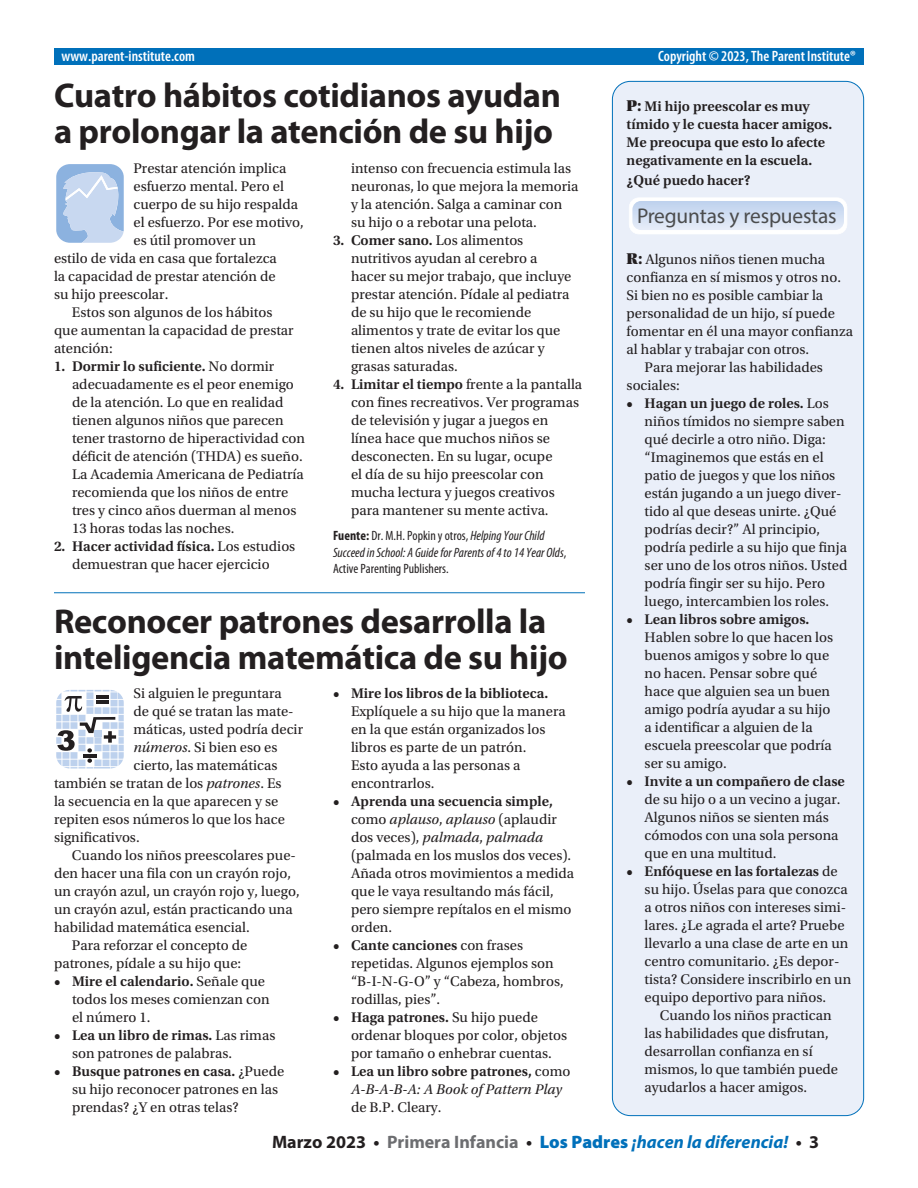
<style>
.page{position:relative;width:918px;height:1188px;background:#fff}
.page>*{position:absolute;margin:0;border:0;box-sizing:border-box;transform-origin:0 0}
.t1{font:700 34.5px/36px "Myriad Pro";letter-spacing:-.01em;color:#231f20}
.t2{font:21.3px "Block Berthold BQ";letter-spacing:-.01em;color:#4b4c4d}
.t3{font:italic 700 18px "Myriad Pro";color:#0070ba}
.t4{font:600 condensed 15px "Myriad Pro";color:#fff}
.t5{font:14.7px/18px "Utopia Std";color:#231f20}
.t6{font:600 14.7px/18px "Utopia Std";color:#231f20}
.t7{font:italic 14.7px/18px "Utopia Std";color:#231f20}
.t8{font:italic condensed 13.5px/16.5px "Myriad Pro";color:#231f20}
.s1{font-weight:600}
.s2{font-weight:700;font-style:normal}
.s3{font-style:normal}
.s4{font-style:italic}
.s5{font-weight:600;font-style:normal}
.s6{font-family:"Utopia Std Black Headline";font-weight:400;font-size:16.5px}
.s7{font-family:"Utopia Std Black Headline";font-size:16.5px}
.s8{font-style:normal;color:#231f20}
.s9{font-style:normal;color:#6c6d70}
.s10{font-weight:900;font-style:normal}
</style>
<div class="page">
<div style="left:612px;top:81px;width:252px;height:1035px;background:#eaeff9;border-radius:18px"></div>
<div style="left:54px;top:49px;width:810px;height:16px;background:#0070ba"></div>
<hr style="left:54px;top:592px;width:531px;height:1px;background:#0070ba">
<div style="left:629px;top:198px;width:218px;height:36px;background:#fff"></div>
<img style="left:632px;top:201px;width:212px;height:29px">
<svg style="left:56px;top:164px;width:68px;height:79px;background:#b6cdea"></svg>
<svg style="left:56px;top:690px;width:68px;height:79px"></svg>
<p class="t4" style="left:62px;top:46px;width:135px">www.parent-institute.com</p>
<p class="t4" style="left:658px;top:46px;width:199px">Copyright © 2023, The Parent Institute®</p>
<h1 class="t1" style="left:54px;top:76px;width:509px">Cuatro hábitos cotidianos ayudan a prolongar la atención de su hijo</h1>
<p class="t5" style="left:134px;top:159px;width:154px">Prestar atención implica</p>
<p class="t5" style="left:134px;top:177px;width:152px">esfuerzo mental. Pero el</p>
<p class="t5" style="left:134px;top:195px;width:166px">cuerpo de su hijo respalda</p>
<p class="t5" style="left:134px;top:213px;width:172px">el esfuerzo. Por ese motivo,</p>
<p class="t5" style="left:134px;top:231px;width:124px">es útil promover un</p>
<p class="t5" style="left:54px;top:249px;width:224px">estilo de vida en casa que fortalezca</p>
<p class="t5" style="left:54px;top:267px;width:223px">la capacidad de prestar atención de</p>
<p class="t5" style="left:54px;top:285px;width:116px">su hijo preescolar.</p>
<p class="t5" style="left:72px;top:303px;width:202px">Estos son algunos de los hábitos</p>
<p class="t5" style="left:54px;top:321px;width:241px">que aumentan la capacidad de prestar</p>
<p class="t5" style="left:54px;top:339px;width:60px">atención:</p>
<p class="t5" style="left:72px;top:357px;width:235px;text-indent:-18px"><span class="s1">1. Dormir lo suficiente.</span> No dormir adecuadamente es el peor enemigo de la atención. Lo que en realidad tienen algunos niños que parecen tener trastorno de hiperactividad con déficit de atención (THDA) es sueño.<br>La Academia Americana de Pediatría recomienda que los niños de entre tres y cinco años duerman al menos 13 horas todas las noches.</p>
<p class="t5" style="left:54px;top:537px;width:243px;text-align:center"><span class="s1">2. Hacer actividad física.</span> Los estudios demuestran que hacer ejercicio</p>
<p class="t5" style="left:351px;top:159px;width:229px">intenso con frecuencia estimula las neuronas, lo que mejora la memoria y la atención. Salga a caminar con su hijo o a rebotar una pelota.</p>
<p class="t5" style="left:351px;top:231px;width:222px;text-indent:-18px"><span class="s1">3. Comer sano.</span> Los alimentos nutritivos ayudan al cerebro a hacer su mejor trabajo, que incluye prestar atención. Pídale al pediatra de su hijo que le recomiende alimentos y trate de evitar los que tienen altos niveles de azúcar y grasas saturadas.</p>
<p class="t5" style="left:351px;top:375px;width:233px;text-indent:-18px"><span class="s1">4. Limitar el tiempo</span> frente a la pantalla con fines recreativos. Ver programas de televisión y jugar a juegos en línea hace que muchos niños se desconecten. En su lugar, ocupe<br>el día de su hijo preescolar con mucha lectura y juegos creativos para mantener su mente activa.</p>
<p class="t8" style="left:333px;top:527px;width:235px"><span class="s2">Fuente:</span> <span class="s3">Dr. M.H. Popkin y otros,</span> Helping Your Child<br>Succeed in School: A Guide for Parents of 4 to 14 Year Olds<span class="s3">,<br>Active Parenting Publishers.</span></p>
<h1 class="t1" style="left:54px;top:603px;width:515px">Reconocer patrones desarrolla la inteligencia matemática de su hijo</h1>
<p class="t5" style="left:134px;top:685px;width:150px">Si alguien le preguntara</p>
<p class="t5" style="left:134px;top:703px;width:162px">de qué se tratan las mate-</p>
<p class="t5" style="left:134px;top:721px;width:171px">máticas, usted podría decir</p>
<p class="t5" style="left:134px;top:739px;width:145px"><span class="s4">números</span>. Si bien eso es</p>
<p class="t5" style="left:134px;top:757px;width:145px">cierto, las matemáticas</p>
<p class="t5" style="left:54px;top:775px;width:229px">también se tratan de los <span class="s4">patrones</span>. Es</p>
<p class="t5" style="left:54px;top:793px;width:226px">la secuencia en la que aparecen y se</p>
<p class="t5" style="left:54px;top:811px;width:232px">repiten esos números lo que los hace</p>
<p class="t5" style="left:54px;top:829px;width:87px">significativos.</p>
<p class="t5" style="left:72px;top:847px;width:225px">Cuando los niños preescolares pue-</p>
<p class="t5" style="left:54px;top:865px;width:239px">den hacer una fila con un crayón rojo,</p>
<p class="t5" style="left:54px;top:883px;width:247px">un crayón azul, un crayón rojo y, luego,</p>
<p class="t5" style="left:54px;top:901px;width:240px">un crayón azul, están practicando una</p>
<p class="t5" style="left:54px;top:919px;width:197px">habilidad matemática esencial.</p>
<p class="t5" style="left:72px;top:937px;width:177px">Para reforzar el concepto de</p>
<p class="t5" style="left:54px;top:955px;width:189px">patrones, pídale a su hijo que:</p>
<p class="t5" style="left:72px;top:973px;width:199px;text-indent:-18px"><span class="s1">• Mire el calendario.</span> Señale que todos los meses comienzan con el número 1.</p>
<p class="t5" style="left:72px;top:1027px;width:205px;text-indent:-18px"><span class="s1">• Lea un libro de rimas.</span> Las rimas son patrones de palabras.</p>
<p class="t5" style="left:72px;top:1063px;width:214px;text-indent:-18px"><span class="s1">• Busque patrones en casa.</span> ¿Puede su hijo reconocer patrones en las prendas? ¿Y en otras telas?</p>
<p class="t6" style="left:333px;top:685px;width:217px">• Mire los libros de la biblioteca.</p>
<p class="t5" style="left:351px;top:703px;width:216px">Explíquele a su hijo que la manera en la que están organizados los libros es parte de un patrón.<br>Esto ayuda a las personas a encontrarlos.</p>
<p class="t5" style="left:351px;top:793px;width:225px;text-indent:-18px"><span class="s1">• Aprenda una secuencia simple, </span>como <span class="s4">aplauso</span>, <span class="s4">aplauso</span> (aplaudir dos veces), <span class="s4">palmada</span>, <span class="s4">palmada </span>(palmada en los muslos dos veces).<br>Añada otros movimientos a medida que le vaya resultando más fácil, pero siempre repítalos en el mismo orden.</p>
<p class="t5" style="left:351px;top:937px;width:214px;text-indent:-18px"><span class="s1">• Cante canciones</span> con frases repetidas. Algunos ejemplos son “B-I-N-G-O” y “Cabeza, hombros, rodillas, pies”.</p>
<p class="t5" style="left:351px;top:1009px;width:218px;text-indent:-18px"><span class="s1">• Haga patrones.</span> Su hijo puede ordenar bloques por color, objetos por tamaño o enhebrar cuentas.</p>
<p class="t7" style="left:351px;top:1063px;width:221px;text-indent:-18px"><span class="s5">• Lea un libro sobre patrones,</span> <span class="s3">como<br></span>A-B-A-B-A: A Book of Pattern Play</p>
<p class="t5" style="left:351px;top:1099px;width:92px">de B.P. Cleary.</p>
<p class="t6" style="left:627px;top:98px;width:207px"><span class="s6">P:</span> Mi hijo preescolar es muy tímido y le cuesta hacer amigos.<br>Me preocupa que esto lo afecte negativamente en la escuela.</p>
<p class="t6" style="left:627px;top:171px;width:126px">¿Qué puedo hacer?</p>
<h2 class="t2" style="left:637px;top:202px;width:201px">Preguntas y respuestas</h2>
<p class="t5" style="left:627px;top:251px;width:200px"><span class="s7">R:</span> Algunos niños tienen mucha</p>
<p class="t5" style="left:627px;top:269px;width:216px">confianza en sí mismos y otros no.</p>
<p class="t5" style="left:627px;top:287px;width:198px">Si bien no es posible cambiar la</p>
<p class="t5" style="left:627px;top:305px;width:210px">personalidad de un hijo, sí puede</p>
<p class="t5" style="left:627px;top:323px;width:228px">fomentar en él una mayor confianza</p>
<p class="t5" style="left:627px;top:341px;width:184px">al hablar y trabajar con otros.</p>
<p class="t5" style="left:645px;top:359px;width:180px">Para mejorar las habilidades</p>
<p class="t5" style="left:627px;top:377px;width:55px">sociales:</p>
<p class="t5" style="left:645px;top:395px;width:204px;text-indent:-18px"><span class="s1">• Hagan un juego de roles.</span> Los niños tímidos no siempre saben qué decirle a otro niño. Diga: “Imaginemos que estás en el patio de juegos y que los niños están jugando a un juego diver&shy;tido al que deseas unirte. ¿Qué podrías decir?” Al principio, podría pedirle a su hijo que finja ser uno de los otros niños. Usted podría fingir ser su hijo. Pero luego, intercambien los roles.</p>
<p class="t6" style="left:627px;top:611px;width:184px">• Lean libros sobre amigos.</p>
<p class="t5" style="left:645px;top:629px;width:190px">Hablen sobre lo que hacen los buenos amigos y sobre lo que no hacen. Pensar sobre qué hace que alguien sea un buen amigo podría ayudar a su hijo a identificar a alguien de la escuela preescolar que podría ser su amigo.</p>
<p class="t6" style="left:627px;top:773px;width:220px">• Invite a un compañero de clase</p>
<p class="t5" style="left:645px;top:791px;width:197px">de su hijo o a un vecino a jugar.<br>Algunos niños se sienten más cómodos con una sola persona que en una multitud.</p>
<p class="t5" style="left:645px;top:863px;width:208px;text-indent:-18px"><span class="s1">• Enfóquese en las fortalezas</span> de su hijo. Úselas para que conozca a otros niños con intereses simi&shy;lares. ¿Le agrada el arte? Pruebe llevarlo a una clase de arte en un centro comunitario. ¿Es depor&shy;tista? Considere inscribirlo en un equipo deportivo para niños.</p>
<p class="t5" style="left:645px;top:1007px;width:195px;text-indent:15px">Cuando los niños practican las habilidades que disfrutan, desarrollan confianza en sí mismos, lo que también puede ayudarlos a hacer amigos.</p>
<p class="t3" style="left:272px;top:1130px;width:549px"><span class="s8">Marzo 2023 •</span> <span class="s9">Primera Infancia</span> <span class="s8">•</span> <span class="s10">Los Padres</span> ¡hacen la diferencia! <span class="s8">• 3</span></p>
</div>
